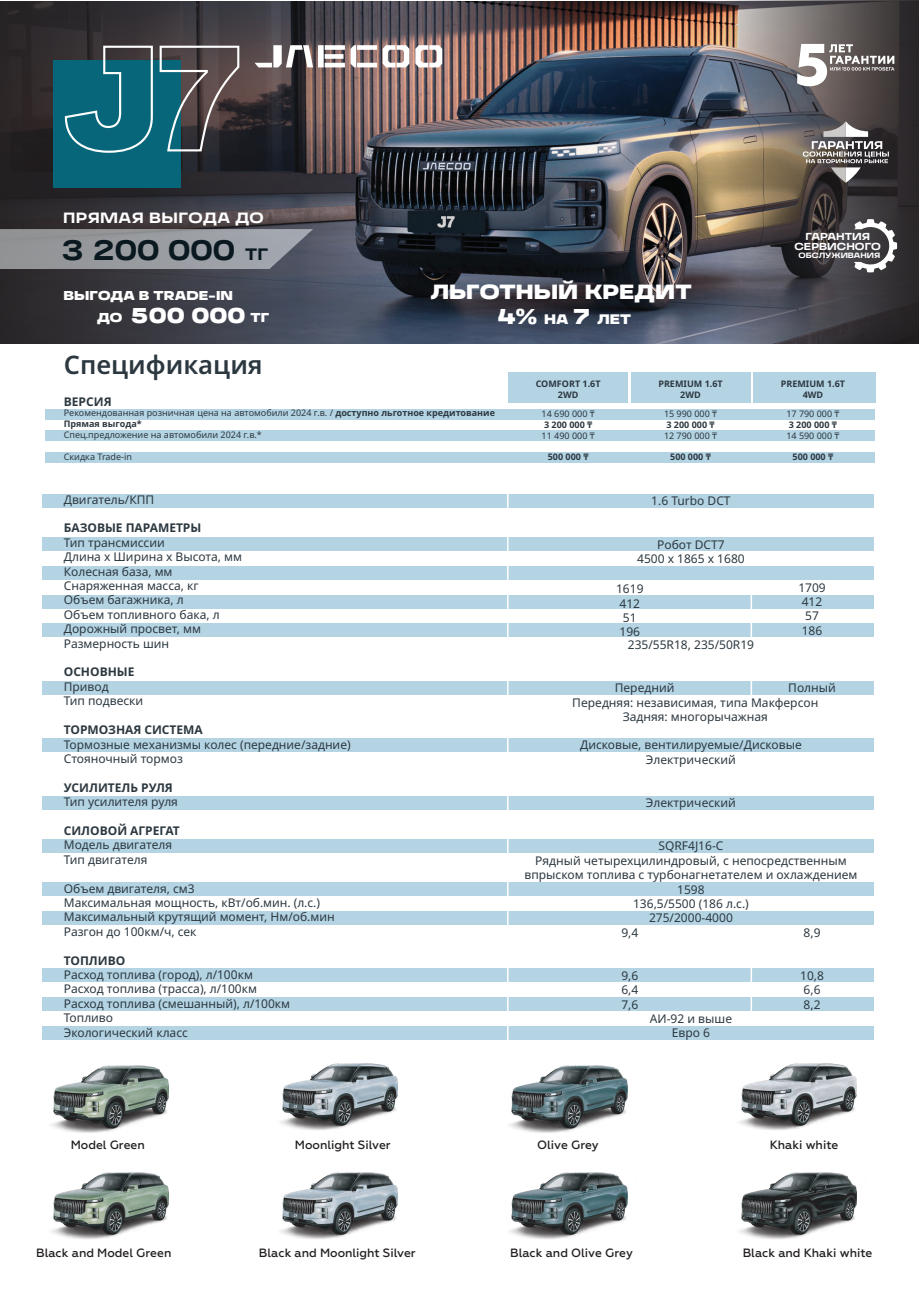
<style>
.page{position:relative;width:919px;height:1289px;background:#fff}
.page>*{position:absolute;margin:0;border:0;box-sizing:border-box;transform-origin:0 0}
.t1{font:700 28.2px "Grandis Extended";color:#0a181f}
.t2{font:600 25.5px "Noto Sans";color:#2c3840}
.t3{font:900 21.45px "Grandis Extended";color:#fff}
.t4{font:900 20.55px "Grandis Extended";color:#fff}
.t5{font:700 14.85px "Grandis Extended";letter-spacing:.025em;color:#fff}
.t6{font:900 13.8px "Grandis Extended";color:#fff}
.t7{font:900 12.9px "Grandis Extended";color:#fff}
.t8{font:12px/14.4px "Noto Sans";color:#2c3840}
.t9{font:500 12px "Geometria";color:#231f20}
.t10{font:700 12px "Noto Sans";color:#2c3840}
.t11{font:700 10.2px/10.2px "Grandis Extended";color:#fff;text-align:center}
.t12{font:9px/10.8px "Noto Sans";color:#2c3840}
.t13{font:700 9px/10.8px "Noto Sans";color:#2c3840;text-align:center}
.t14{font:700 7.65px "Grandis Extended";color:#fff}
.s1{font-size:16.65px}
.s2{font-size:12.9px}
.s3{font-size:21.45px}
.s4{font-weight:700}
</style>
<div class="page">
<div style="left:508px;top:372px;width:120px;height:31px;background:#b4d4e4"></div>
<div style="left:630px;top:372px;width:120px;height:31px;background:#b4d4e4"></div>
<div style="left:753px;top:372px;width:122px;height:31px;background:#b4d4e4"></div>
<div style="left:43px;top:537px;width:831px;height:14px;background:#b4d4e4"></div>
<div style="left:43px;top:494px;width:831px;height:14px;background:#b4d4e4"></div>
<div style="left:43px;top:566px;width:831px;height:13px;background:#b4d4e4"></div>
<div style="left:43px;top:595px;width:831px;height:13px;background:#b4d4e4"></div>
<div style="left:43px;top:623px;width:831px;height:14px;background:#b4d4e4"></div>
<div style="left:43px;top:681px;width:831px;height:14px;background:#b4d4e4"></div>
<div style="left:43px;top:738px;width:831px;height:14px;background:#b4d4e4"></div>
<div style="left:43px;top:795px;width:831px;height:14px;background:#b4d4e4"></div>
<div style="left:43px;top:839px;width:831px;height:13px;background:#b4d4e4"></div>
<div style="left:43px;top:882px;width:831px;height:14px;background:#b4d4e4"></div>
<div style="left:43px;top:911px;width:831px;height:13px;background:#b4d4e4"></div>
<div style="left:43px;top:968px;width:831px;height:14px;background:#b4d4e4"></div>
<div style="left:43px;top:997px;width:831px;height:14px;background:#b4d4e4"></div>
<div style="left:43px;top:1026px;width:831px;height:13px;background:#b4d4e4"></div>
<img style="left:51px;top:1065px;width:118px;height:68px">
<img style="left:51px;top:1172px;width:118px;height:67px">
<img style="left:510px;top:1065px;width:118px;height:68px">
<img style="left:510px;top:1172px;width:118px;height:67px">
<img style="left:280px;top:1063px;width:118px;height:67px">
<img style="left:280px;top:1172px;width:118px;height:67px">
<img style="left:739px;top:1063px;width:118px;height:67px">
<img style="left:739px;top:1172px;width:118px;height:67px">
<svg style="left:0;top:1px;width:534px;height:342px;background:#403e45"></svg>
<div style="left:53px;top:60px;width:128px;height:127px;background:#08667a"></div>
<svg style="left:254px;top:45px;width:188px;height:22px"></svg>
<svg style="left:64px;top:45px;width:176px;height:109px"></svg>
<img style="left:534px;top:0;width:384px;height:343px">
<hr style="left:507px;top:492px;width:1px;height:562px;background:#fff">
<hr style="left:750px;top:581px;width:2px;height:58px;background:#fff">
<svg style="left:750px;top:681px;width:2px;height:14px"></svg>
<hr style="left:750px;top:928px;width:2px;height:89px;background:#fff">
<svg style="left:797px;top:44px;width:97px;height:42px"></svg>
<svg style="left:853px;top:219px;width:44px;height:53px"></svg>
<svg style="left:802px;top:121px;width:86px;height:62px;background:#6c6767"></svg>
<div style="left:45px;top:408px;width:830px;height:11px;background:#b4d4e4"></div>
<div style="left:45px;top:430px;width:830px;height:11px;background:#b4d4e4"></div>
<div style="left:45px;top:451px;width:830px;height:11px;background:#b4d4e4"></div>
<svg style="left:0;top:229px;width:313px;height:40px;background:#93969b"></svg>
<p class="t5" style="left:63px;top:208px;width:202px">ПРЯМАЯ ВЫГОДА ДО</p>
<h1 class="t1" style="left:61px;top:231px;width:209px">3 200 000 <span class="s1">ТГ</span></h1>
<p class="t7" style="left:64px;top:287px;width:171px">ВЫГОДА В TRADE-IN</p>
<h3 class="t3" style="left:97px;top:302px;width:174px"><span class="s2">ДО</span> 500 000 <span class="s2">ТГ</span></h3>
<h3 class="t4" style="left:431px;top:279px;width:262px">ЛЬГОТНЫЙ КРЕДИТ</h3>
<p class="t6" style="left:497px;top:310px;width:135px"><span class="s3">4%</span> НА <span class="s3">7</span> ЛЕТ</p>
<h2 class="t2" style="left:64px;top:350px;width:200px">Спецификация</h2>
<p class="t10" style="left:64px;top:394px;width:49px">ВЕРСИЯ</p>
<p class="t12" style="left:64px;top:408px;width:432px">Рекомендованная розничная цена на автомобили 2024 г.в. / <span class="s4">доступно льготное кредитование<br>Прямая выгода*</span></p>
<p class="t12" style="left:64px;top:429px;width:199px">Спец.предложение на автомобили 2024 г.в.*</p>
<p class="t12" style="left:64px;top:451px;width:70px">Скидка Trade-in</p>
<p class="t13" style="left:535px;top:379px;width:66px">COMFORT 1.6T<br>2WD</p>
<p class="t12" style="left:541px;top:408px;width:55px">14 690 000 ₸</p>
<p class="t13" style="left:544px;top:419px;width:50px">3 200 000 ₸</p>
<p class="t12" style="left:541px;top:430px;width:55px">11 490 000 ₸</p>
<p class="t13" style="left:547px;top:452px;width:42px">500 000 ₸</p>
<p class="t13" style="left:658px;top:379px;width:66px">PREMIUM 1.6T<br>2WD</p>
<p class="t12" style="left:664px;top:408px;width:55px">15 990 000 ₸</p>
<p class="t13" style="left:666px;top:419px;width:50px">3 200 000 ₸</p>
<p class="t12" style="left:664px;top:430px;width:55px">12 790 000 ₸</p>
<p class="t13" style="left:670px;top:452px;width:42px">500 000 ₸</p>
<p class="t11" style="left:794px;top:231px;width:88px">ГАРАНТИЯ<br>СЕРВИСНОГО</p>
<p class="t14" style="left:798px;top:251px;width:83px">ОБСЛУЖИВАНИЯ</p>
<p class="t13" style="left:780px;top:379px;width:66px">PREMIUM 1.6T<br>4WD</p>
<p class="t12" style="left:786px;top:408px;width:55px">17 790 000 ₸</p>
<p class="t13" style="left:788px;top:419px;width:50px">3 200 000 ₸</p>
<p class="t12" style="left:786px;top:430px;width:55px">14 590 000 ₸</p>
<p class="t13" style="left:792px;top:452px;width:42px">500 000 ₸</p>
<p class="t8" style="left:64px;top:492px;width:92px">Двигатель/КПП</p>
<p class="t10" style="left:64px;top:521px;width:139px">БАЗОВЫЕ ПАРАМЕТРЫ</p>
<p class="t8" style="left:64px;top:535px;width:180px">Тип трансмиссии<br>Длина х Ширина х Высота, мм<br>Колесная база, мм<br>Снаряженная масса, кг<br>Объем багажника, л<br>Объем топливного бака, л<br>Дорожный просвет, мм<br>Размерность шин</p>
<p class="t10" style="left:64px;top:665px;width:72px">ОСНОВНЫЕ</p>
<p class="t8" style="left:64px;top:679px;width:81px">Привод<br>Тип подвески</p>
<p class="t10" style="left:64px;top:723px;width:140px">ТОРМОЗНАЯ СИСТЕМА</p>
<p class="t8" style="left:64px;top:737px;width:288px">Тормозные механизмы колес (передние/задние)<br>Стояночный тормоз</p>
<p class="t10" style="left:64px;top:780px;width:111px">УСИЛИТЕЛЬ РУЛЯ</p>
<p class="t8" style="left:64px;top:794px;width:116px">Тип усилителя руля</p>
<p class="t10" style="left:64px;top:823px;width:117px">СИЛОВОЙ АГРЕГАТ</p>
<p class="t8" style="left:64px;top:838px;width:110px">Модель двигателя<br>Тип двигателя</p>
<p class="t8" style="left:64px;top:881px;width:272px">Объем двигателя, см3<br>Максимальная мощность, кВт/об.мин. (л.с.)<br>Максимальный крутящий момент, Нм/об.мин<br>Разгон до 100км/ч, сек</p>
<p class="t10" style="left:64px;top:953px;width:63px">ТОПЛИВО</p>
<p class="t8" style="left:64px;top:967px;width:228px">Расход топлива (город), л/100км<br>Расход топлива (трасса), л/100км<br>Расход топлива (смешанный), л/100км<br>Топливо<br>Экологический класс</p>
<p class="t8" style="left:651px;top:494px;width:81px">1.6 Turbo DCT</p>
<p class="t8" style="left:637px;top:537px;width:109px;text-align:center">Робот DCT7<br>4500 х 1865 х 1680</p>
<p class="t8" style="left:616px;top:581px;width:29px">1619<br>412<br>51<br>196</p>
<p class="t8" style="left:798px;top:580px;width:29px">1709<br>412<br>57<br>186</p>
<p class="t8" style="left:627px;top:638px;width:128px">235/55R18, 235/50R19</p>
<p class="t8" style="left:614px;top:680px;width:61px">Передний</p>
<p class="t8" style="left:788px;top:680px;width:49px">Полный</p>
<p class="t8" style="left:572px;top:695px;width:247px;text-align:center">Передняя: независимая, типа Макферсон<br>Задняя: многорычажная</p>
<p class="t8" style="left:580px;top:738px;width:223px;text-align:center">Дисковые, вентилируемые/Дисковые<br>Электрический</p>
<p class="t8" style="left:646px;top:795px;width:91px">Электрический</p>
<p class="t8" style="left:524px;top:839px;width:334px;text-align:center">SQRF4J16-C<br>Рядный четырехцилиндровый, с непосредственным впрыском топлива с турбонагнетателем и охлаждением<br>1598<br>136,5/5500 (186 л.с.)<br>275/2000-4000</p>
<p class="t8" style="left:621px;top:925px;width:18px">9,4</p>
<p class="t8" style="left:621px;top:968px;width:18px;text-align:justify">9,6<br>6,4<br>7,6</p>
<p class="t8" style="left:649px;top:1011px;width:84px">АИ-92 и выше</p>
<p class="t8" style="left:671px;top:1025px;width:40px">Евро 6</p>
<p class="t8" style="left:803px;top:925px;width:18px">8,9</p>
<p class="t8" style="left:800px;top:968px;width:25px">10,8<br>6,6<br>8,2</p>
<p class="t9" style="left:71px;top:1138px;width:76px">Model Green</p>
<p class="t9" style="left:295px;top:1138px;width:97px">Moonlight Silver</p>
<p class="t9" style="left:537px;top:1138px;width:63px">Olive Grey</p>
<p class="t9" style="left:769px;top:1138px;width:70px">Khaki white</p>
<p class="t9" style="left:36px;top:1245px;width:137px">Black and Model Green</p>
<p class="t9" style="left:259px;top:1245px;width:158px">Black and Moonlight Silver</p>
<p class="t9" style="left:510px;top:1245px;width:124px">Black and Olive Grey</p>
<p class="t9" style="left:742px;top:1245px;width:131px">Black and Khaki white</p>
</div>
